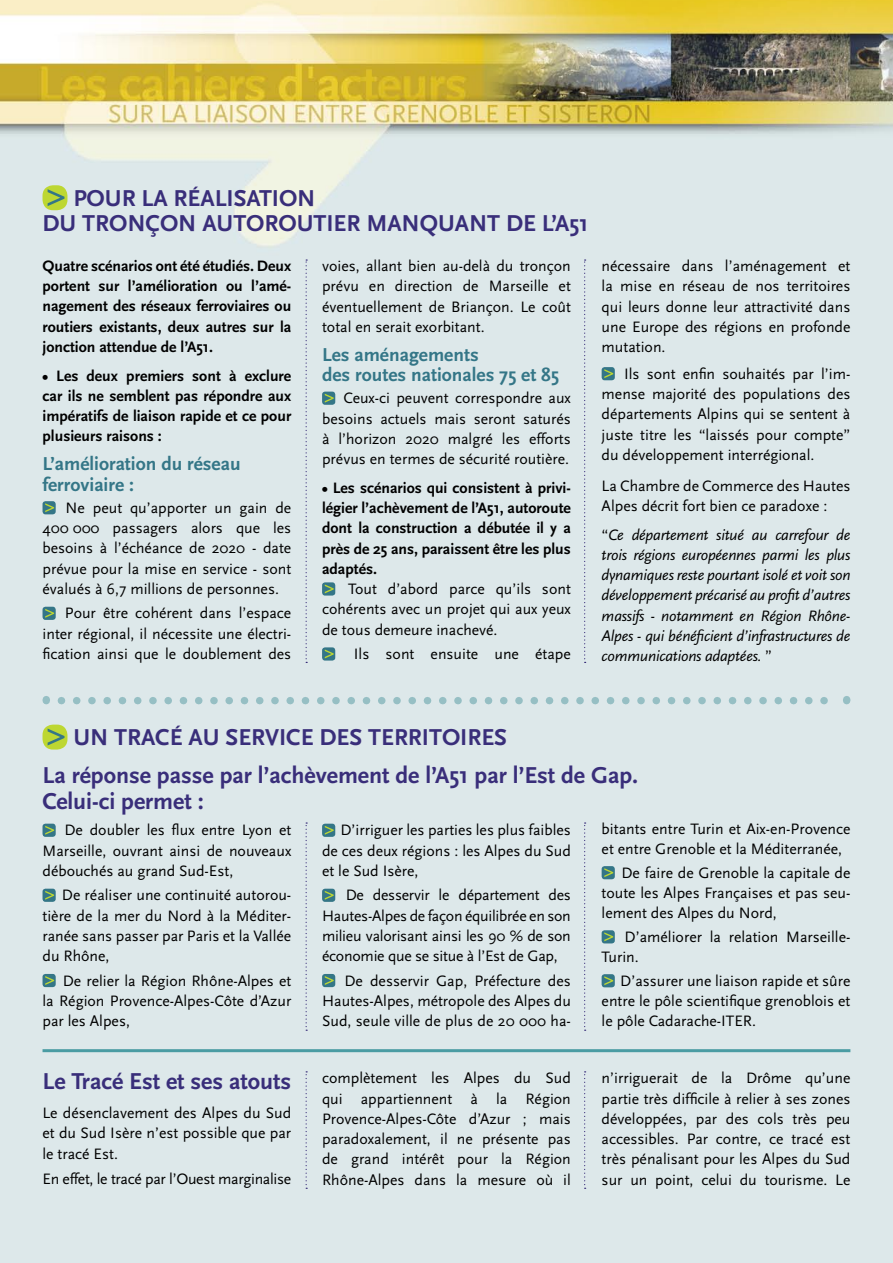
<style>
.page{position:relative;width:893px;height:1263px;background:#dde8ea}
.page>*{position:absolute;margin:0;border:0;box-sizing:border-box;transform-origin:0 0}
.inters{font:700 24px/25.5px "Scala Sans";color:#392e7a}
.inter{font:700 19.5px/20.2px "Scala Sans";color:#347687}
.texte{font:15.75px/20.2px "Scala Sans";color:#000;text-align:justify}
.texte-2{font:700 15.75px/20.2px "Scala Sans";color:#000;text-align:justify}
.texte-3{font:italic 15.75px/20.2px "Scala Sans";letter-spacing:-.015em;color:#000;text-align:justify}
.texte-4{font:15.75px "Scala Sans";letter-spacing:-.02em;color:#000}
.s1{font-style:normal}
</style>
<div class="page">
<img style="left:0;top:0;width:893px;height:278px">
<svg style="left:43px;top:501px;width:13px;height:13px"></svg>
<svg style="left:43px;top:607px;width:13px;height:13px"></svg>
<svg style="left:322px;top:392px;width:13px;height:13px"></svg>
<svg style="left:322px;top:582px;width:13px;height:13px"></svg>
<svg style="left:322px;top:647px;width:13px;height:13px"></svg>
<svg style="left:602px;top:367px;width:13px;height:13px"></svg>
<svg style="left:61px;top:697px;width:767px;height:7px"></svg>
<svg style="left:306px;top:259px;width:1px;height:404px"></svg>
<svg style="left:584px;top:259px;width:2px;height:404px"></svg>
<svg style="left:43px;top:185px;width:24px;height:25px"></svg>
<svg style="left:306px;top:822px;width:1px;height:209px"></svg>
<svg style="left:584px;top:822px;width:2px;height:209px"></svg>
<svg style="left:43px;top:725px;width:24px;height:24px"></svg>
<svg style="left:43px;top:824px;width:13px;height:13px"></svg>
<svg style="left:43px;top:889px;width:13px;height:13px"></svg>
<svg style="left:43px;top:974px;width:13px;height:13px"></svg>
<svg style="left:322px;top:824px;width:13px;height:13px"></svg>
<svg style="left:322px;top:889px;width:13px;height:13px"></svg>
<svg style="left:322px;top:974px;width:13px;height:13px"></svg>
<svg style="left:602px;top:866px;width:13px;height:13px"></svg>
<svg style="left:602px;top:930px;width:13px;height:13px"></svg>
<svg style="left:602px;top:974px;width:13px;height:13px"></svg>
<hr style="left:43px;top:1049px;width:807px;height:3px;background:#4a9ca3">
<svg style="left:306px;top:1071px;width:1px;height:118px"></svg>
<svg style="left:584px;top:1071px;width:2px;height:118px"></svg>
<p class="inters" style="left:43px;top:186px;width:548px;text-indent:31px">POUR LA RÉALISATION<br>DU TRONÇON AUTOROUTIER MANQUANT DE L’A51</p>
<p class="texte-2" style="left:43px;top:256px;width:250px">Quatre scénarios ont été étudiés. Deux portent sur l’amélioration ou l’amé&shy;nagement des réseaux ferroviaires ou routiers existants, deux autres sur la jonction attendue de l’A51.</p>
<p class="texte-2" style="left:43px;top:366px;width:250px">• Les deux premiers sont à exclure car ils ne semblent pas répondre aux impératifs de liaison rapide et ce pour plusieurs raisons :</p>
<p class="inter" style="left:43px;top:454px;width:200px">L’amélioration du réseau ferroviaire :</p>
<p class="texte" style="left:43px;top:498px;width:250px;text-indent:23px">Ne peut qu’apporter un gain de 400 000 passagers alors que les besoins à l’échéance de 2020 - date prévue pour la mise en service - sont évalués à 6,7 millions de personnes.</p>
<p class="texte" style="left:43px;top:603px;width:250px;text-indent:22px">Pour être cohérent dans l’espace inter régional, il nécessite une électri&shy;fication ainsi que le doublement des</p>
<p class="texte" style="left:322px;top:256px;width:250px">voies, allant bien au-delà du tronçon prévu en direction de Marseille et éventuellement de Briançon. Le coût total en serait exorbitant.</p>
<p class="inter" style="left:322px;top:345px;width:238px">Les aménagements<br>des routes nationales 75 et 85</p>
<p class="texte" style="left:322px;top:388px;width:250px;text-indent:21px">Ceux-ci peuvent correspondre aux besoins actuels mais seront saturés à l’horizon 2020 malgré les efforts prévus en termes de sécurité routière.</p>
<p class="texte-2" style="left:322px;top:478px;width:250px">• Les scénarios qui consistent à privi&shy;légier l’achèvement de l’A51, autoroute dont la construction a débutée il y a près de 25 ans, paraissent être les plus adaptés.</p>
<p class="texte" style="left:322px;top:579px;width:250px;text-indent:26px">Tout d’abord parce qu’ils sont cohérents avec un projet qui aux yeux de tous demeure inachevé.</p>
<p class="texte" style="left:354px;top:644px;width:218px">Ils sont ensuite une étape</p>
<p class="texte" style="left:602px;top:256px;width:250px">nécessaire dans l’aménagement et la mise en réseau de nos territoires qui leurs donne leur attractivité dans une Europe des régions en profonde mutation.</p>
<p class="texte" style="left:602px;top:364px;width:250px;text-indent:22px">Ils sont enfin souhaités par l’im&shy;mense majorité des populations des départements Alpins qui se sentent à juste titre les “laissés pour compte” du développement interrégional.</p>
<p class="texte" style="left:602px;top:476px;width:250px">La Chambre de Commerce des Hautes<br>Alpes décrit fort bien ce paradoxe :</p>
<p class="texte-3" style="left:602px;top:525px;width:250px"><span class="s1">“</span>Ce département situé au carrefour de trois régions européennes parmi les plus dynamiques reste pourtant isolé et voit son développement précarisé au profit d’autres massifs - notamment en Région Rhône-Alpes - qui bénéficient d’infrastructures de communications adaptées. <span class="s1">”</span></p>
<p class="inters" style="left:73px;top:725px;width:435px">UN TRACÉ AU SERVICE DES TERRITOIRES</p>
<p class="inters" style="left:43px;top:763px;width:597px">La réponse passe par l’achèvement de l’A51 par l’Est de Gap.<br>Celui-ci permet :</p>
<p class="texte" style="left:43px;top:820px;width:250px;text-indent:22px">De doubler les flux entre Lyon et Marseille, ouvrant ainsi de nouveaux débouchés au grand Sud-Est,</p>
<p class="texte" style="left:43px;top:885px;width:250px;text-indent:19px">De réaliser une continuité autorou&shy;tière de la mer du Nord à la Méditer&shy;ranée sans passer par Paris et la Vallée du Rhône,</p>
<p class="texte" style="left:43px;top:971px;width:250px;text-indent:20px">De relier la Région Rhône-Alpes et la Région Provence-Alpes-Côte d’Azur par les Alpes,</p>
<p class="inters" style="left:43px;top:1069px;width:250px">Le Tracé Est et ses atouts</p>
<p class="texte" style="left:43px;top:1103px;width:250px">Le désenclavement des Alpes du Sud et du Sud Isère n’est possible que par le tracé Est.</p>
<p class="texte-4" style="left:43px;top:1170px;width:250px">En effet, le tracé par l’Ouest marginalise</p>
<p class="texte" style="left:322px;top:820px;width:250px;text-indent:18px">D’irriguer les parties les plus faibles de ces deux régions : les Alpes du Sud et le Sud Isère,</p>
<p class="texte" style="left:322px;top:885px;width:250px;text-indent:24px">De desservir le département des Hautes-Alpes de façon équilibrée en son milieu valorisant ainsi les 90 % de son économie que se situe à l’Est de Gap,</p>
<p class="texte" style="left:322px;top:971px;width:250px;text-indent:22px">De desservir Gap, Préfecture des Hautes-Alpes, métropole des Alpes du Sud, seule ville de plus de 20 000 ha-</p>
<p class="texte" style="left:602px;top:819px;width:250px">bitants entre Turin et Aix-en-Provence et entre Grenoble et la Méditerranée,</p>
<p class="texte" style="left:602px;top:863px;width:250px;text-indent:20px">De faire de Grenoble la capitale de toute les Alpes Françaises et pas seu&shy;lement des Alpes du Nord,</p>
<p class="texte" style="left:602px;top:927px;width:250px;text-indent:23px">D’améliorer la relation Marseille-<br>Turin.</p>
<p class="texte" style="left:602px;top:971px;width:250px;text-indent:19px">D’assurer une liaison rapide et sûre entre le pôle scientifique grenoblois et le pôle Cadarache-ITER.</p>
<p class="texte" style="left:322px;top:1068px;width:250px">complètement les Alpes du Sud qui appartiennent à la Région Provence-Alpes-Côte d’Azur ; mais paradoxalement, il ne présente pas de grand intérêt pour la Région Rhône-Alpes dans la mesure où il</p>
<p class="texte" style="left:602px;top:1068px;width:250px">n’irriguerait de la Drôme qu’une partie très difficile à relier à ses zones développées, par des cols très peu accessibles. Par contre, ce tracé est très pénalisant pour les Alpes du Sud sur un point, celui du tourisme. Le</p>
</div>
